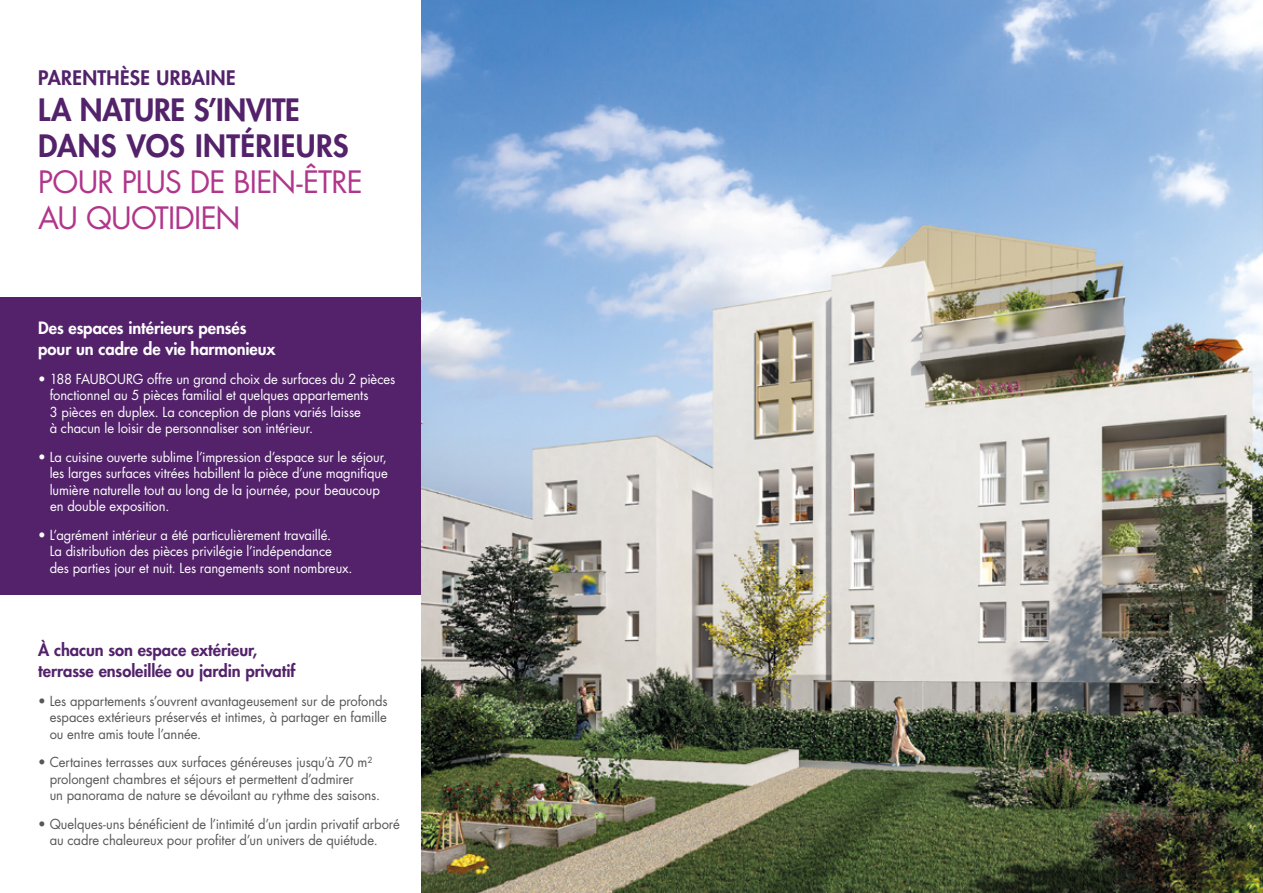
<style>
.page{position:relative;width:1263px;height:893px;background:#fff}
.page>*{position:absolute;margin:0;border:0;box-sizing:border-box;transform-origin:0 0}
.t1{font:800 30px/36px "Futura Std";letter-spacing:-.005em;color:#53226b}
.t2{font:30px/36px "Futura Std";letter-spacing:-.03em;color:#b0358b}
.t3{font:800 19.5px "Futura Std";letter-spacing:.02em;color:#53226b}
.t4{font:800 16.5px/21px "Futura Std";letter-spacing:-.005em;color:#53226b}
.t5{font:800 16.5px/21px "Futura Std";letter-spacing:-.005em;color:#fff}
.t6{font:13.5px/16.5px "Futura Std";letter-spacing:-.005em;color:#fff;scale:.96 1}
.t7{font:13.5px/16.5px "Futura Std";letter-spacing:-.005em;color:#575756;scale:.96 1}
</style>
<div class="page">
<img style="left:421px;top:0;width:842px;height:893px">
<div style="left:0;top:298px;width:421px;height:297px;background:#53226b"></div>
<hr style="left:1262px;top:594px;width:1px;height:299px;background:#575756">
<h2 class="t3" style="left:38px;top:65px;width:199px">PARENTHÈSE URBAINE</h2>
<h1 class="t1" style="left:38px;top:92px;width:312px">LA NATURE S’INVITE<br>DANS VOS INTÉRIEURS</h1>
<h1 class="t2" style="left:38px;top:164px;width:326px">POUR PLUS DE BIEN-ÊTRE<br>AU QUOTIDIEN</h1>
<p class="t5" style="left:38px;top:317px;width:239px">Des espaces intérieurs pensés pour un cadre de vie harmonieux</p>
<p class="t6" style="left:50px;top:370px;width:362px;text-indent:-11px">• 188 FAUBOURG offre un grand choix de surfaces du 2 pièces fonctionnel au 5 pièces familial et quelques appartements<br>3 pièces en duplex. La conception de plans variés laisse<br>à chacun le loisir de personnaliser son intérieur.</p>
<p class="t6" style="left:50px;top:448px;width:354px;text-indent:-11px">• La cuisine ouverte sublime l’impression d’espace sur le séjour, les larges surfaces vitrées habillent la pièce d’une magnifique lumière naturelle tout au long de la journée, pour beaucoup en double exposition.</p>
<p class="t6" style="left:50px;top:526px;width:317px;text-indent:-11px">• L’agrément intérieur a été particulièrement travaillé.<br>La distribution des pièces privilégie l’indépendance des parties jour et nuit. Les rangements sont nombreux.</p>
<p class="t4" style="left:38px;top:640px;width:259px">À chacun son espace extérieur, terrasse ensoleillée ou jardin privatif</p>
<p class="t7" style="left:50px;top:693px;width:354px;text-align:justify;text-indent:-11px">• Les appartements s’ouvrent avantageusement sur de profonds espaces extérieurs préservés et intimes, à partager en famille ou entre amis toute l’année.</p>
<p class="t7" style="left:50px;top:754px;width:346px;text-indent:-11px">• Certaines terrasses aux surfaces généreuses jusqu’à 70 m² prolongent chambres et séjours et permettent d’admirer<br>un panorama de nature se dévoilant au rythme des saisons.</p>
<p class="t7" style="left:50px;top:816px;width:366px;text-indent:-11px">• Quelques-uns bénéficient de l’intimité d’un jardin privatif arboré au cadre chaleureux pour profiter d’un univers de quiétude.</p>
</div>
